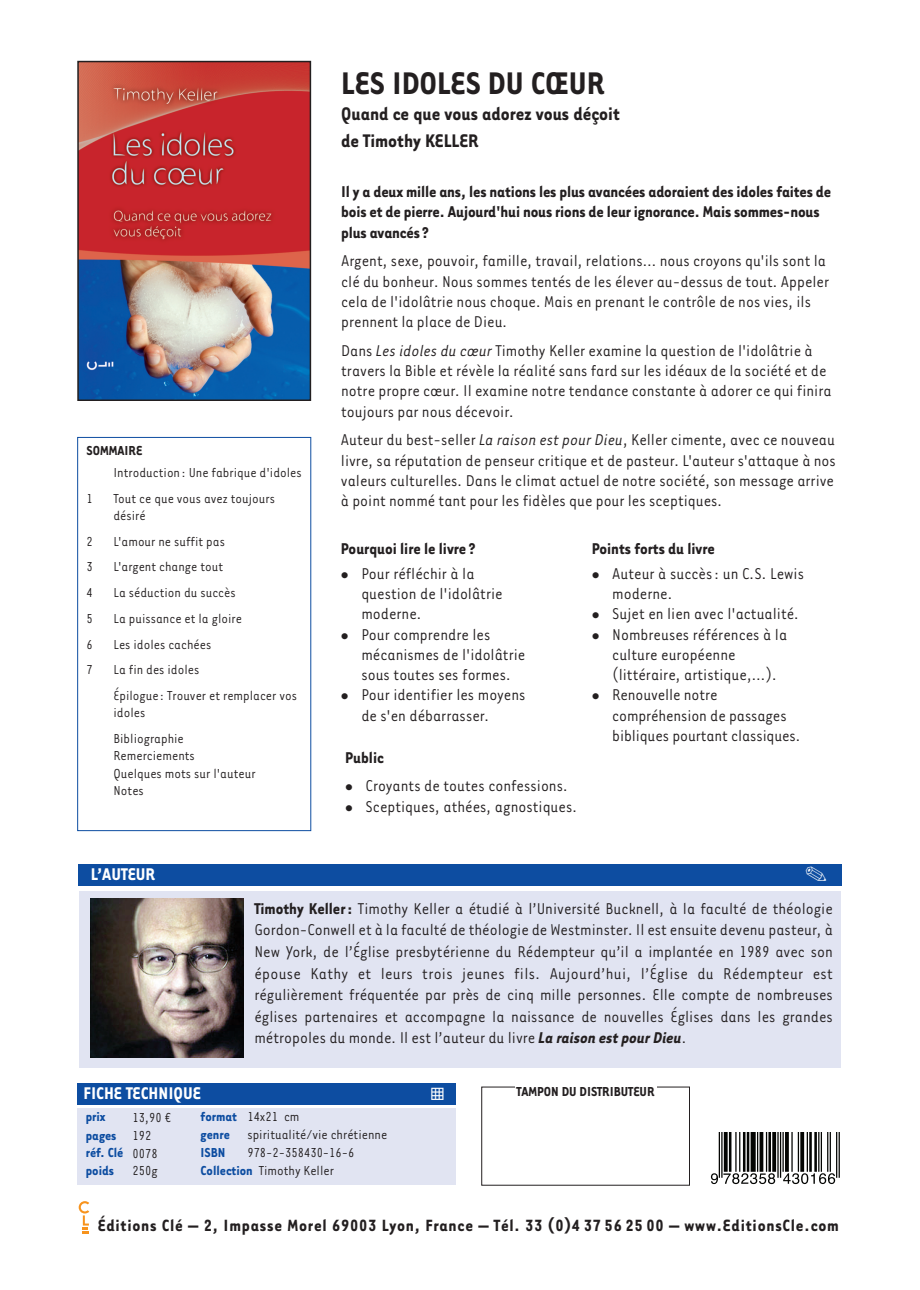
<style>
.page{position:relative;width:920px;height:1290px;background:#fff}
.page>*{position:absolute;margin:0;border:0;box-sizing:border-box;transform-origin:0 0}
.t1{font:700 36px "Tarzana Narrow";color:#231f20}
.t2{font:700 21px/27px "Tarzana Narrow";color:#231f20}
.t3{font:700 19.5px "Tarzana Narrow";color:#fff}
.t4{font:700 18.75px "Tarzana Narrow";letter-spacing:.04em;color:#231f20}
.t5{font:18px/20.2px "Tarzana Narrow";color:#231f20}
.t6{font:700 18px/20.2px "Tarzana Narrow";letter-spacing:-.01em;color:#231f20}
.t7{font:18px "FF Dingbests";color:#fff}
.t8{font:15px/17.2px "Tarzana Narrow";color:#231f20}
.t9{font:700 15px "Tarzana Narrow";color:#0d4da1}
.t10{font:700 15px "Tarzana Narrow";color:#231f20}
.s1{font-style:italic}
.s2{font-weight:700}
.s3{font-weight:700;font-style:italic}
.s4{font-weight:700;color:#0d4da1}
.s5{font-weight:400;color:#231f20}
</style>
<div class="page">
<div style="left:77px;top:1108px;width:379px;height:76px;background:#e1e4f2"></div>
<img style="left:80px;top:64px;width:228px;height:334px">
<div style="left:77px;top:61px;width:234px;height:340px;border:2px solid #231f20"></div>
<div style="left:79px;top:891px;width:762px;height:177px;background:#e1e4f2"></div>
<div style="left:77px;top:1083px;width:379px;height:21px;background:#0d4da1"></div>
<div style="left:78px;top:864px;width:763px;height:21px;background:#0d4da1"></div>
<svg style="left:79px;top:1201px;width:10px;height:33px"></svg>
<svg style="left:711px;top:1133px;width:129px;height:51px"></svg>
<div style="left:481px;top:1087px;width:209px;height:98px;border:1px solid #231f20"></div>
<div style="left:514px;top:1085px;width:142px;height:26px;background:#fff"></div>
<img style="left:91px;top:898px;width:153px;height:159px">
<div style="left:77px;top:437px;width:234px;height:394px;border:1px solid #0d4da1"></div>
<p class="t10" style="left:87px;top:441px;width:57px">SOMMAIRE</p>
<p class="t8" style="left:114px;top:463px;width:190px">Introduction: Une fabrique d'idoles</p>
<p class="t8" style="left:87px;top:489px;width:8px">1</p>
<p class="t8" style="left:113px;top:489px;width:163px">Tout ce que vous avez toujours désiré</p>
<p class="t8" style="left:87px;top:532px;width:8px">2</p>
<p class="t8" style="left:114px;top:532px;width:113px">L'amour ne suffit pas</p>
<p class="t8" style="left:87px;top:557px;width:8px">3</p>
<p class="t8" style="left:114px;top:557px;width:111px">L'argent change tout</p>
<p class="t8" style="left:87px;top:583px;width:8px">4</p>
<p class="t8" style="left:114px;top:583px;width:124px">La séduction du succès</p>
<p class="t8" style="left:87px;top:609px;width:8px">5</p>
<p class="t8" style="left:114px;top:609px;width:130px">La puissance et la gloire</p>
<p class="t8" style="left:87px;top:635px;width:8px">6</p>
<p class="t8" style="left:114px;top:635px;width:99px">Les idoles cachées</p>
<p class="t8" style="left:87px;top:660px;width:8px">7</p>
<p class="t8" style="left:114px;top:656px;width:185px;line-height:25.8px">La fin des idoles<br>Épilogue: Trouver et remplacer vos</p>
<p class="t8" style="left:113px;top:699px;width:72px;line-height:25.8px">idoles<br>Bibliographie</p>
<p class="t8" style="left:114px;top:746px;width:144px">Remerciements<br>Quelques mots sur l'auteur<br>Notes</p>
<p class="t3" style="left:91px;top:862px;width:66px">L’AUTEUR</p>
<h1 class="t1" style="left:341px;top:61px;width:265px">LES IDOLES DU CŒUR</h1>
<p class="t2" style="left:341px;top:99px;width:280px">Quand ce que vous adorez vous déçoit de Timothy KELLER</p>
<p class="t6" style="left:341px;top:181px;width:491px">Il y a deux mille ans, les nations les plus avancées adoraient des idoles faites de bois et de pierre. Aujourd'hui nous rions de leur ignorance. Mais sommes-nous plus avancés?</p>
<p class="t5" style="left:341px;top:250px;width:489px">Argent, sexe, pouvoir, famille, travail, relations… nous croyons qu'ils sont la clé du bonheur. Nous sommes tentés de les élever au-dessus de tout. Appeler cela de l'idolâtrie nous choque. Mais en prenant le contrôle de nos vies, ils prennent la place de Dieu.</p>
<p class="t5" style="left:341px;top:340px;width:492px">Dans <span class="s1">Les idoles du cœur</span> Timothy Keller examine la question de l'idolâtrie à travers la Bible et révèle la réalité sans fard sur les idéaux de la société et de notre propre cœur. Il examine notre tendance constante à adorer ce qui finira toujours par nous décevoir.</p>
<p class="t5" style="left:341px;top:429px;width:496px;text-align:justify">Auteur du best-seller <span class="s1">La raison est pour Dieu</span>, Keller cimente, avec ce nouveau livre, sa réputation de penseur critique et de pasteur. L'auteur s'attaque à nos valeurs culturelles. Dans le climat actuel de notre société, son message arrive à point nommé tant pour les fidèles que pour les sceptiques.</p>
<p class="t6" style="left:341px;top:538px;width:136px">Pourquoi lire le livre?</p>
<p class="t5" style="left:361px;top:562px;width:166px">Pour réfléchir à la question de l'idolâtrie moderne.<br>Pour comprendre les mécanismes de l'idolâtrie sous toutes ses formes.<br>Pour identifier les moyens de s'en débarrasser.</p>
<p class="t6" style="left:345px;top:746px;width:40px">Public</p>
<p class="t5" style="left:366px;top:775px;width:213px">Croyants de toutes confessions.<br>Sceptiques, athées, agnostiques.</p>
<p class="t6" style="left:592px;top:538px;width:125px">Points forts du livre</p>
<p class="t5" style="left:612px;top:562px;width:193px">Auteur à succès: un C.S. Lewis moderne.<br>Sujet en lien avec l'actualité.<br>Nombreuses références à la culture européenne (littéraire, artistique,…).<br>Renouvelle notre compréhension de passages bibliques pourtant classiques.</p>
<p class="t3" style="left:84px;top:1081px;width:119px">FICHE TECHNIQUE</p>
<p class="t5" style="left:254px;top:897px;width:580px;line-height:21.6px;text-align:justify"><span class="s2">Timothy Keller:</span> Timothy Keller a étudié à l’Université Bucknell, à la faculté de théologie Gordon-Conwell et à la faculté de théologie de Westminster. Il est ensuite devenu pasteur, à New York, de l’Église presbytérienne du Rédempteur qu’il a implantée en 1989 avec son épouse Kathy et leurs trois jeunes fils. Aujourd’hui, l’Église du Rédempteur est régulièrement fréquentée par près de cinq mille personnes. Elle compte de nombreuses églises partenaires et accompagne la naissance de nouvelles Églises dans les grandes métropoles du monde. Il est l’auteur du livre <span class="s3">La raison est pour Dieu</span>.</p>
<p class="t7" style="left:430px;top:1083px;width:17px">#</p>
<p class="t10" style="left:516px;top:1082px;width:140px">TAMPON DU DISTRIBUTEUR</p>
<p class="t9" style="left:86px;top:1107px;width:21px">prix</p>
<p class="t8" style="left:133px;top:1108px;width:40px">13,90 ¤</p>
<p class="t8" style="left:201px;top:1107px;width:100px"><span class="s4">format</span> 14x21 cm</p>
<p class="t9" style="left:86px;top:1126px;width:67px">pages <span class="s5">192</span></p>
<p class="t8" style="left:201px;top:1125px;width:188px"><span class="s4">genre</span> spiritualité/vie chrétienne</p>
<p class="t9" style="left:86px;top:1143px;width:73px">réf. Clé <span class="s5">0078</span></p>
<p class="t9" style="left:201px;top:1143px;width:26px">ISBN</p>
<p class="t8" style="left:247px;top:1143px;width:109px">978-2-358430-16-6</p>
<p class="t9" style="left:86px;top:1161px;width:73px">poids <span class="s5">250g</span></p>
<p class="t8" style="left:201px;top:1161px;width:135px"><span class="s4">Collection</span> Timothy Keller</p>
<p class="t4" style="left:98px;top:1213px;width:743px">Éditions Clé — 2, Impasse Morel 69003 Lyon, France — Tél. 33 (0)4 37 56 25 00 — www.EditionsCle.com</p>
</div>
